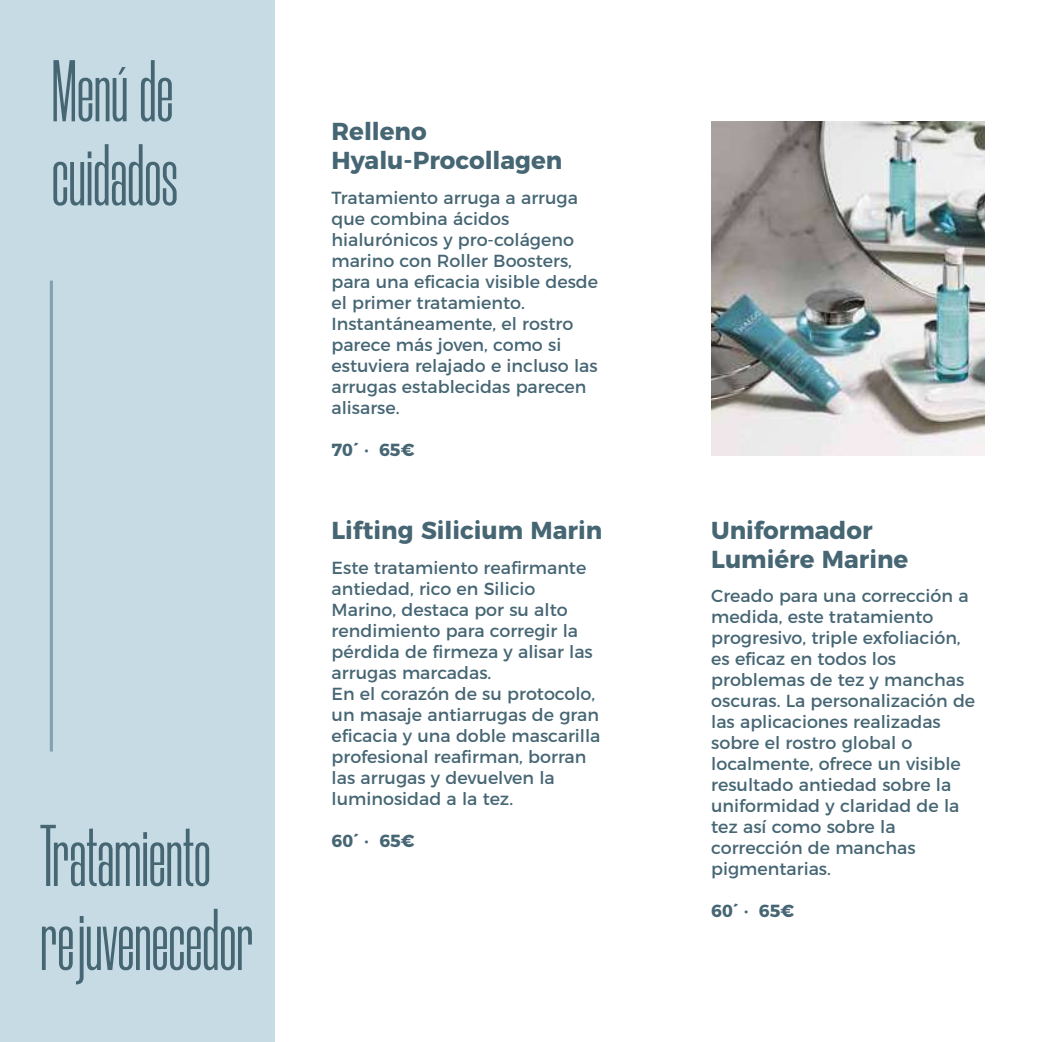
<style>
.page{position:relative;width:1042px;height:1042px;background:#fff}
.page>*{position:absolute;margin:0;border:0;box-sizing:border-box;transform-origin:0 0}
.t1{font:87.5px/84px "Morganite";color:#466674}
.t2{font:700 24.5px/29.4px "Montserrat";color:#466674}
.t3{font:17.5px/21px "Montserrat";color:#466674}
.t4{font:700 17.5px "Montserrat";color:#466674}
</style>
<div class="page">
<div style="left:0;top:0;width:274px;height:1042px;background:#c6dbe4"></div>
<hr style="left:50px;top:281px;width:3px;height:470px;background:#85a1ae">
<img style="left:711px;top:122px;width:274px;height:334px">
<h1 class="t1" style="left:52px;top:50px;width:128px">Menú de cuidados</h1>
<h1 class="t1" style="left:40px;top:814px;width:215px">Tratamiento rejuvenecedor</h1>
<h2 class="t2" style="left:331px;top:115px;width:232px">Relleno<br>Hyalu-Procollagen</h2>
<p class="t3" style="left:331px;top:185px;width:268px">Tratamiento arruga a arruga que combina ácidos hialurónicos y pro-colágeno marino con Roller Boosters, para una eficacia visible desde el primer tratamiento.<br>Instantáneamente, el rostro parece más joven, como si estuviera relajado e incluso las arrugas establecidas parecen alisarse.</p>
<p class="t4" style="left:331px;top:435px;width:84px">70´ · 65€</p>
<h2 class="t2" style="left:331px;top:513px;width:272px">Lifting Silicium Marin</h2>
<p class="t3" style="left:332px;top:555px;width:270px">Este tratamiento reafirmante antiedad, rico en Silicio<br>Marino, destaca por su alto rendimiento para corregir la pérdida de firmeza y alisar las arrugas marcadas.<br>En el corazón de su protocolo, un masaje antiarrugas de gran eficacia y una doble mascarilla profesional reafirman, borran las arrugas y devuelven la luminosidad a la tez.</p>
<p class="t4" style="left:332px;top:826px;width:84px">60´ · 65€</p>
<h2 class="t2" style="left:711px;top:513px;width:199px">Uniformador<br>Lumiére Marine</h2>
<p class="t3" style="left:711px;top:584px;width:265px">Creado para una corrección a medida, este tratamiento progresivo, triple exfoliación, es eficaz en todos los problemas de tez y manchas oscuras. La personalización de las aplicaciones realizadas sobre el rostro global o localmente, ofrece un visible resultado antiedad sobre la uniformidad y claridad de la tez así como sobre la corrección de manchas pigmentarias.</p>
<p class="t4" style="left:711px;top:897px;width:84px">60´ · 65€</p>
</div>
